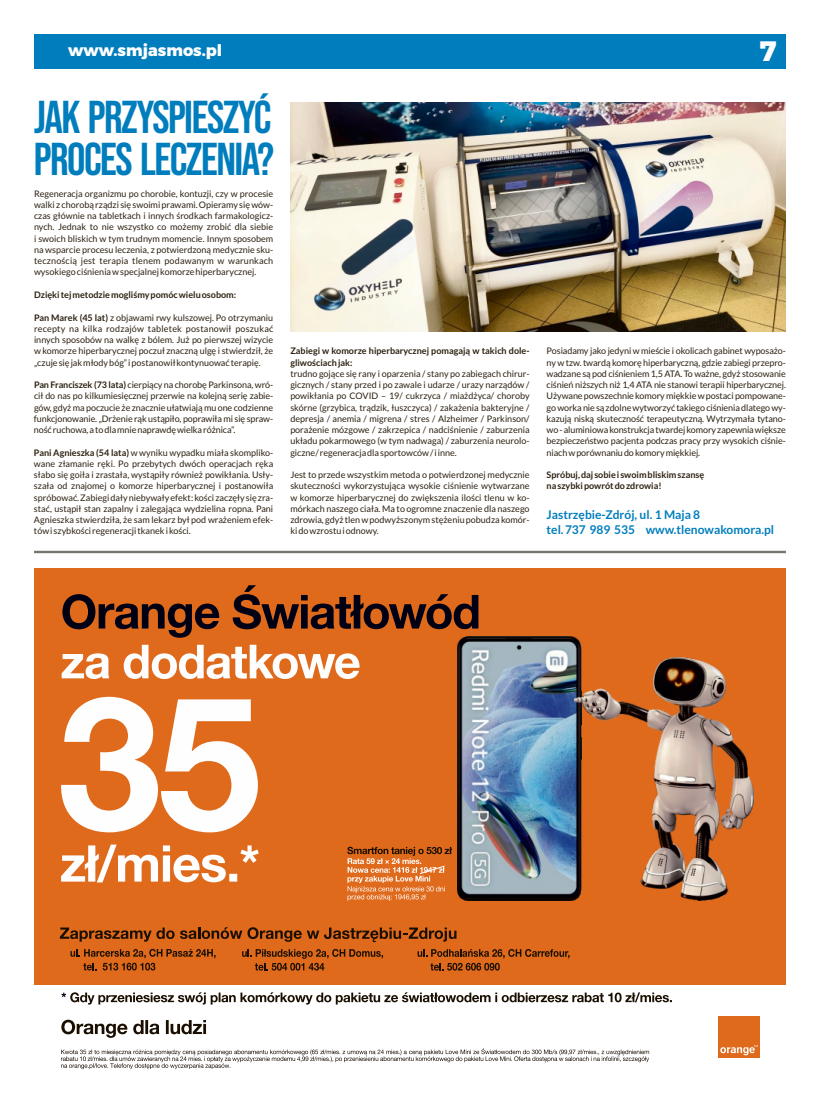
<style>
.page{position:relative;width:820px;height:1106px;background:#fff}
.page>*{position:absolute;margin:0;border:0;box-sizing:border-box;transform-origin:0 0}
.t1{font:46px/41.9px "Bebas Neue";letter-spacing:-.03em;color:#007dbc}
.t2{font:800 28px "Montserrat";color:#fefefe}
.t3{font:800 16px "Montserrat";color:#fefefe}
.t4{font:700 12px/15px "Lato";color:#007dbc}
.t5{font:9px/11.3px "Lato";color:#2c2010;text-align:justify}
.t6{font:700 9px/11.3px "Lato";color:#2c2010}
.s1{font-weight:700}
</style>
<div class="page">
<svg style="left:61px;top:1019px;width:145px;height:18px"></svg>
<div style="left:717px;top:1016px;width:42px;height:41px;background:#e06a1c"></div>
<svg style="left:720px;top:1045px;width:37px;height:10px"></svg>
<svg style="left:61px;top:1048px;width:588px;height:21px"></svg>
<div style="left:34px;top:568px;width:751px;height:416px;background:#e06a1c"></div>
<svg style="left:61px;top:992px;width:610px;height:12px"></svg>
<img style="left:457px;top:637px;width:124px;height:263px">
<svg style="left:347px;top:846px;width:105px;height:54px"></svg>
<svg style="left:62px;top:585px;width:416px;height:52px"></svg>
<svg style="left:62px;top:644px;width:298px;height:35px"></svg>
<svg style="left:61px;top:696px;width:197px;height:137px"></svg>
<svg style="left:61px;top:844px;width:198px;height:38px"></svg>
<img style="left:574px;top:658px;width:178px;height:242px">
<svg style="left:70px;top:948px;width:145px;height:22px"></svg>
<svg style="left:242px;top:949px;width:141px;height:21px"></svg>
<svg style="left:60px;top:927px;width:114px;height:14px"></svg>
<svg style="left:180px;top:927px;width:276px;height:15px"></svg>
<svg style="left:417px;top:949px;width:152px;height:21px"></svg>
<div style="left:34px;top:34px;width:751px;height:34px;background:#007dbc"></div>
<hr style="left:34px;top:551px;width:751px;height:2px;background:#77746f">
<img style="left:290px;top:102px;width:495px;height:230px">
<h3 class="t3" style="left:68px;top:40px;width:156px">www.smjasmos.pl</h3>
<h2 class="t2" style="left:759px;top:34px;width:18px">7</h2>
<h1 class="t1" style="left:34px;top:98px;width:242px">JAK PRZYSPIESZYĆ<br>PROCES LECZENIA?</h1>
<p class="t5" style="left:34px;top:188px;width:241px">Regeneracja organizmu po chorobie, kontuzji, czy w procesie walki z chorobą rządzi się swoimi prawami. Opieramy się wów&shy;czas głównie na tabletkach i innych środkach farmakologicz&shy;nych. Jednak to nie wszystko co możemy zrobić dla siebie i swoich bliskich w tym trudnym momencie. Innym sposobem na wsparcie procesu leczenia, z potwierdzoną medycznie sku&shy;tecznością jest terapia tlenem podawanym w warunkach wysokiego ciśnienia w specjalnej komorze hiperbarycznej.</p>
<p class="t6" style="left:34px;top:289px;width:204px">Dzięki tej metodzie mogliśmy pomóc wielu osobom:</p>
<p class="t5" style="left:34px;top:312px;width:241px"><span class="s1">Pan Marek (45 lat)</span> z objawami rwy kulszowej. Po otrzymaniu recepty na kilka rodzajów tabletek postanowił poszukać innych sposobów na walkę z bólem. Już po pierwszej wizycie w komorze hiperbarycznej poczuł znaczną ulgę i stwierdził, że „czuje się jak młody bóg” i postanowił kontynuować terapię.</p>
<p class="t5" style="left:34px;top:380px;width:241px"><span class="s1">Pan Franciszek (73 lata)</span> cierpiący na chorobę Parkinsona, wró&shy;cił do nas po kilkumiesięcznej przerwie na kolejną serię zabie&shy;gów, gdyż ma poczucie że znacznie ułatwiają mu one codzienne funkcjonowanie. „Drżenie rąk ustąpiło, poprawiła mi się spraw&shy;ność ruchowa, a to dla mnie naprawdę wielka różnica”.</p>
<p class="t5" style="left:34px;top:447px;width:241px"><span class="s1">Pani Agnieszka (54 lata)</span> w wyniku wypadku miała skompliko&shy;wane złamanie ręki. Po przebytych dwóch operacjach ręka słabo się goiła i zrastała, wystąpiły również powikłania. Usły&shy;szała od znajomej o komorze hiperbarycznej i postanowiła spróbować. Zabiegi dały niebywały efekt: kości zaczęły się zra&shy;stać, ustąpił stan zapalny i zalegająca wydzielina ropna. Pani Agnieszka stwierdziła, że sam lekarz był pod wrażeniem efek&shy;tów i szybkości regeneracji tkanek i kości.</p>
<p class="t6" style="left:290px;top:346px;width:241px">Zabiegi w komorze hiperbarycznej pomagają w takich dole&shy;gliwościach jak:</p>
<p class="t5" style="left:290px;top:368px;width:241px">trudno gojące się rany i oparzenia / stany po zabiegach chirur&shy;gicznych / stany przed i po zawale i udarze / urazy narządów / powikłania po COVID – 19/ cukrzyca / miażdżyca/ choroby skórne (grzybica, trądzik, łuszczyca) / zakażenia bakteryjne / depresja / anemia / migrena / stres / Alzheimer / Parkinson/ porażenie mózgowe / zakrzepica / nadciśnienie / zaburzenia układu pokarmowego (w tym nadwaga) / zaburzenia neurolo&shy;giczne/ regeneracja dla sportowców / i inne.</p>
<p class="t5" style="left:290px;top:469px;width:241px">Jest to przede wszystkim metoda o potwierdzonej medycznie skuteczności wykorzystująca wysokie ciśnienie wytwarzane w komorze hiperbarycznej do zwiększenia ilości tlenu w ko&shy;mórkach naszego ciała. Ma to ogromne znaczenie dla naszego zdrowia, gdyż tlen w podwyższonym stężeniu pobudza komór&shy;ki do wzrostu i odnowy.</p>
<p class="t5" style="left:546px;top:346px;width:241px">Posiadamy jako jedyni w mieście i okolicach gabinet wyposażo&shy;ny w tzw. twardą komorę hiperbaryczną, gdzie zabiegi przepro&shy;wadzane są pod ciśnieniem 1,5 ATA. To ważne, gdyż stosowanie ciśnień niższych niż 1,4 ATA nie stanowi terapii hiperbarycznej.<br>Używane powszechnie komory miękkie w postaci pompowane&shy;go worka nie są zdolne wytworzyć takiego ciśnienia dlatego wy&shy;kazują niską skuteczność terapeutyczną. Wytrzymała tytano&shy;wo - aluminiowa konstrukcja twardej komory zapewnia większe bezpieczeństwo pacjenta podczas pracy przy wysokich ciśnie&shy;niach w porównaniu do komory miękkiej.</p>
<p class="t6" style="left:546px;top:470px;width:159px">Spróbuj, daj sobie i swoim bliskim szansę na szybki powrót do zdrowia!</p>
<h3 class="t4" style="left:546px;top:508px;width:229px">Jastrzębie-Zdrój, ul. 1 Maja 8<br>tel. 737 989 535 www.tlenowakomora.pl</h3>
</div>
